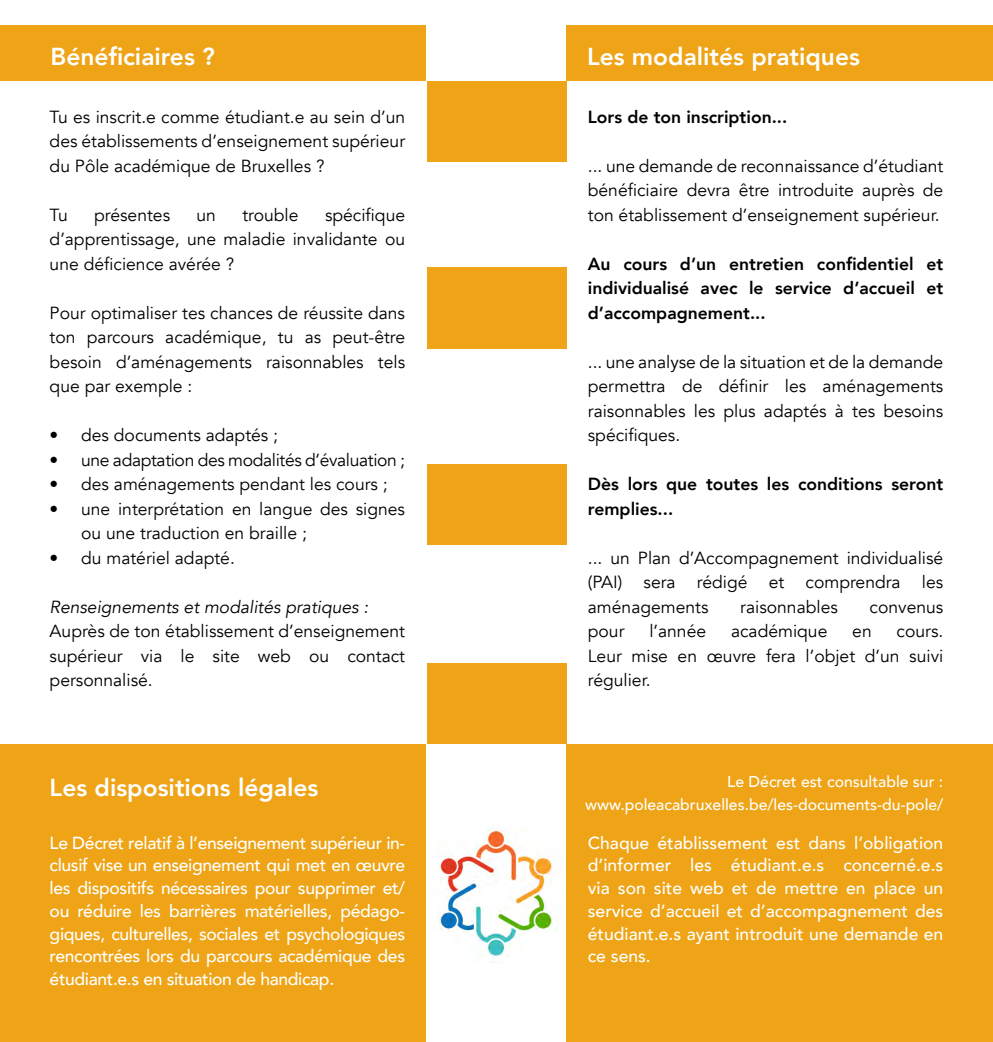
<style>
.page{position:relative;width:993px;height:1042px;background:#fff}
.page>*{position:absolute;margin:0;border:0;box-sizing:border-box;transform-origin:0 0}
.t1{font:800 24.5px "Avenir";color:#fff}
.t2{font:17.5px/24.5px "Avenir";color:#000;text-align:justify}
.t3{font:500 17.5px/22.8px "Avenir";letter-spacing:-.02em;color:#fff;text-align:justify}
.t4{font:800 17.5px/24.5px "Avenir";color:#000;text-align:justify}
.t5{font:17.5px "Avenir";letter-spacing:-.02em;color:#000}
.t6{font:italic 17.5px "Avenir";color:#000}
.t7{font:500 15.75px/22.8px "Avenir";color:#fff;text-align:right}
</style>
<div class="page">
<div style="left:0;top:744px;width:992px;height:298px;background:#eea416"></div>
<div style="left:427px;top:25px;width:139px;height:760px;background:#eea416"></div>
<div style="left:0;top:25px;width:496px;height:55px;background:#eea416"></div>
<div style="left:566px;top:25px;width:426px;height:55px;background:#eea416"></div>
<div style="left:427px;top:0;width:139px;height:80px;background:#fff"></div>
<div style="left:427px;top:744px;width:139px;height:298px;background:#fff"></div>
<img style="left:436px;top:823px;width:123px;height:139px">
<div style="left:422px;top:162px;width:148px;height:105px;background:#fff"></div>
<div style="left:422px;top:349px;width:148px;height:114px;background:#fff"></div>
<div style="left:422px;top:545px;width:148px;height:117px;background:#fff"></div>
<h1 class="t1" style="left:50px;top:37px;width:166px">Bénéficiaires ?</h1>
<p class="t2" style="left:50px;top:105px;width:357px">Tu es inscrit.e comme étudiant.e au sein d’un des établissements d’enseignement supérieur du Pôle académique de Bruxelles ?</p>
<p class="t2" style="left:50px;top:203px;width:20px">Tu</p>
<p class="t2" style="left:94px;top:203px;width:77px">présentes</p>
<p class="t2" style="left:196px;top:203px;width:21px">un</p>
<p class="t2" style="left:242px;top:203px;width:58px">trouble</p>
<p class="t2" style="left:50px;top:203px;width:357px;text-indent:275px">spécifique d’apprentissage, une maladie invalidante ou une déficience avérée ?</p>
<p class="t2" style="left:50px;top:301px;width:357px">Pour optimaliser tes chances de réussite dans ton parcours académique, tu as peut-être besoin d’aménagements raisonnables tels que par exemple :</p>
<p class="t2" style="left:50px;top:423px;width:230px">• des documents adaptés ;</p>
<p class="t5" style="left:50px;top:449px;width:357px">• une adaptation des modalités d’évaluation ;</p>
<p class="t2" style="left:50px;top:472px;width:339px">• des aménagements pendant les cours ;</p>
<p class="t2" style="left:81px;top:497px;width:325px;text-indent:-32px">• une interprétation en langue des signes ou une traduction en braille ;</p>
<p class="t2" style="left:50px;top:546px;width:187px">• du matériel adapté.</p>
<p class="t6" style="left:50px;top:596px;width:320px">Renseignements et modalités pratiques :</p>
<p class="t2" style="left:50px;top:619px;width:357px">Auprès de ton établissement d’enseignement supérieur via le site web ou contact personnalisé.</p>
<h1 class="t1" style="left:587px;top:37px;width:274px">Les modalités pratiques</h1>
<p class="t4" style="left:587px;top:104px;width:201px">Lors de ton inscription...</p>
<p class="t2" style="left:587px;top:154px;width:357px">... une demande de reconnaissance d’étudiant bénéficiaire devra être introduite auprès de ton établissement d’enseignement supérieur.</p>
<p class="t4" style="left:587px;top:251px;width:357px">Au cours d’un entretien confidentiel et individualisé avec le service d’accueil et d’accompagnement...</p>
<p class="t2" style="left:587px;top:350px;width:357px">... une analyse de la situation et de la demande permettra de définir les aménagements raisonnables les plus adaptés à tes besoins spécifiques.</p>
<p class="t4" style="left:587px;top:472px;width:357px">Dès lors que toutes les conditions seront remplies...</p>
<p class="t2" style="left:587px;top:546px;width:357px">... un Plan d’Accompagnement individualisé (PAI) sera rédigé et comprendra les aménagements</p>
<p class="t2" style="left:740px;top:595px;width:99px">raisonnables</p>
<p class="t2" style="left:869px;top:595px;width:75px">convenus</p>
<p class="t2" style="left:587px;top:619px;width:38px">pour</p>
<p class="t2" style="left:649px;top:619px;width:58px">l’année</p>
<p class="t2" style="left:730px;top:619px;width:98px">académique</p>
<p class="t2" style="left:852px;top:619px;width:21px">en</p>
<p class="t2" style="left:587px;top:619px;width:357px;text-indent:309px">cours.<br>Leur mise en œuvre fera l’objet d’un suivi régulier.</p>
<h1 class="t1" style="left:50px;top:768px;width:270px">Les dispositions légales</h1>
<p class="t7" style="left:585px;top:769px;width:359px">Le Décret est consultable sur : www.poleacabruxelles.be/les-documents-du-pole/</p>
<p class="t3" style="left:50px;top:830px;width:357px">Le Décret relatif à l’enseignement supérieur in&shy;clusif vise un enseignement qui met en œuvre les dispositifs nécessaires pour supprimer et/ ou réduire les barrières matérielles, pédago&shy;giques, culturelles, sociales et psychologiques rencontrées lors du parcours académique des étudiant.e.s en situation de handicap.</p>
<p class="t3" style="left:587px;top:830px;width:357px">Chaque établissement est dans l’obligation d’informer les étudiant.e.s concerné.e.s via son site web et de mettre en place un service d’accueil et d’accompagnement des étudiant.e.s ayant introduit une demande en ce sens.</p>
</div>
